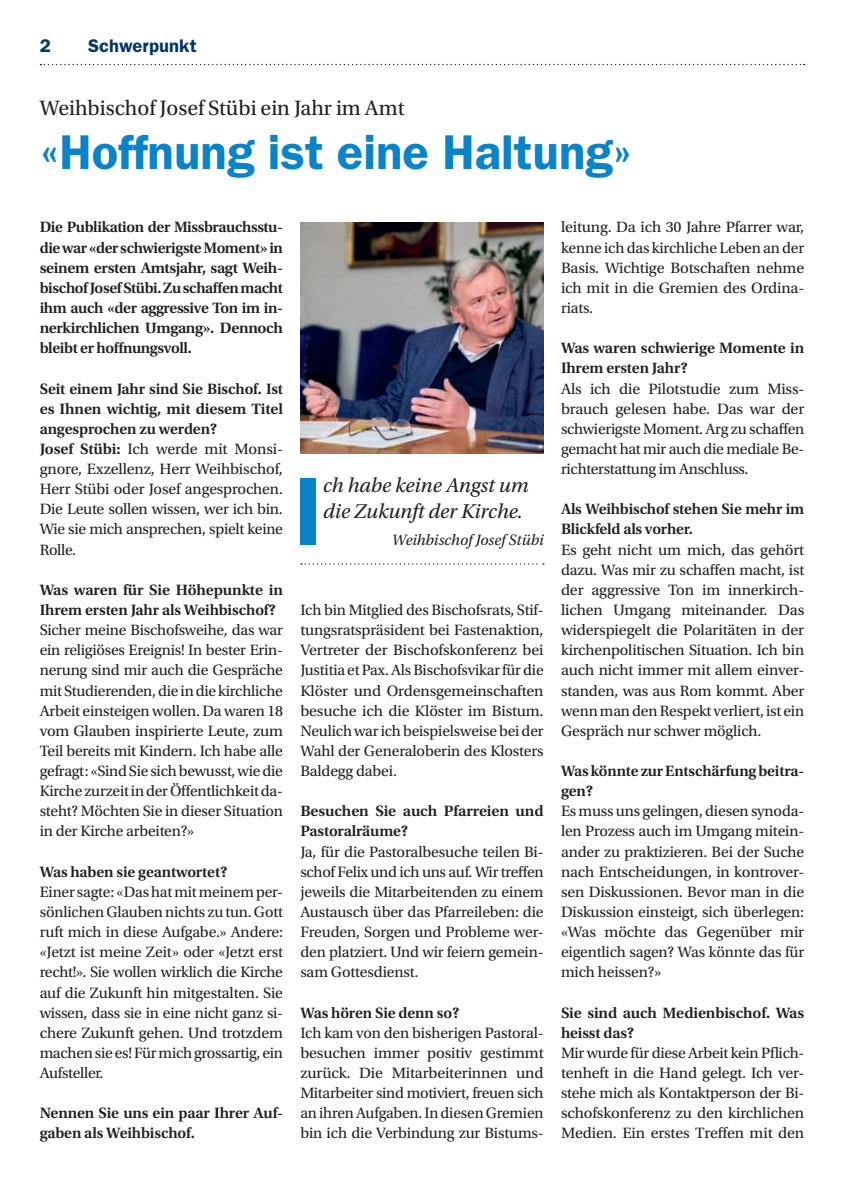
<style>
.page{position:relative;width:844px;height:1191px;background:#fff}
.page>*{position:absolute;margin:0;border:0;box-sizing:border-box;transform-origin:0 0}
.t1{font:600 97.48px "ITC Franklin Gothic Std";color:#0a83c7}
.t2{font:600 49px "ITC Franklin Gothic Std";color:#0a83c7}
.t3{font:21.88px "Utopia Std";color:#231f20}
.t4{font:italic 21px/26.2px "Utopia Std";color:#231f20}
.t5{font:600 18.38px "ITC Franklin Gothic Std";letter-spacing:.005em;color:#003667}
.t6{font:15.75px/20.1px "Utopia Std";letter-spacing:-.01em;color:#231f20;text-align:justify}
.t7{font:600 15.75px/20.1px "Utopia Std";letter-spacing:-.01em;color:#231f20}
.t8{font:italic 15.75px "Utopia Std";color:#231f20}
.s1{font-weight:600}
</style>
<div class="page">
<svg style="left:40px;top:64px;width:764px;height:1px"></svg>
<img style="left:300px;top:222px;width:243px;height:232px">
<svg style="left:301px;top:563px;width:243px;height:1px"></svg>
<p class="t5" style="left:40px;top:35px;width:13px">2</p>
<p class="t5" style="left:88px;top:35px;width:110px">Schwerpunkt</p>
<h3 class="t3" style="left:40px;top:96px;width:366px">Weihbischof Josef Stübi ein Jahr im Amt</h3>
<h2 class="t2" style="left:40px;top:123px;width:594px">«Hoffnung ist eine Haltung»</h2>
<p class="t7" style="left:40px;top:217px;width:245px;text-align:justify">Die Publikation der Missbrauchsstu&shy;die war «der schwierigste Moment» in seinem ersten Amtsjahr, sagt Weih&shy;bischof Josef Stübi. Zu schaffen macht ihm auch «der aggressive Ton im in&shy;nerkirchlichen Umgang». Dennoch bleibt er hoffnungsvoll.</p>
<p class="t6" style="left:40px;top:378px;width:245px;text-align:left"><span class="s1">Seit einem Jahr sind Sie Bischof. Ist es Ihnen wichtig, mit diesem Titel angesprochen zu werden?<br>Josef Stübi:</span> Ich werde mit Monsi&shy;gnore, Exzellenz, Herr Weihbischof,<br>Herr Stübi oder Josef angesprochen.<br>Die Leute sollen wissen, wer ich bin.<br>Wie sie mich ansprechen, spielt keine<br>Rolle.</p>
<p class="t7" style="left:40px;top:580px;width:245px">Was waren für Sie Höhepunkte in<br>Ihrem ersten Jahr als Weihbischof?</p>
<p class="t6" style="left:40px;top:620px;width:245px">Sicher meine Bischofsweihe, das war ein religiöses Ereignis! In bester Erin&shy;nerung sind mir auch die Gespräche mit Studierenden, die in die kirchliche Arbeit einsteigen wollen. Da waren 18 vom Glauben inspirierte Leute, zum Teil bereits mit Kindern. Ich habe alle gefragt: «Sind Sie sich bewusst, wie die Kirche zurzeit in der Öffentlichkeit da&shy;steht? Möchten Sie in dieser Situation in der Kirche arbeiten?»</p>
<p class="t7" style="left:40px;top:861px;width:189px">Was haben sie geantwortet?</p>
<p class="t6" style="left:40px;top:882px;width:245px">Einer sagte: «Das hat mit meinem per&shy;sönlichen Glauben nichts zu tun. Gott ruft mich in diese Aufgabe.» Andere: «Jetzt ist meine Zeit» oder «Jetzt erst recht!». Sie wollen wirklich die Kirche auf die Zukunft hin mitgestalten. Sie wissen, dass sie in eine nicht ganz si&shy;chere Zukunft gehen. Und trotzdem machen sie es! Für mich grossartig, ein Aufsteller.</p>
<p class="t7" style="left:40px;top:1103px;width:245px">Nennen Sie uns ein paar Ihrer Auf&shy;gaben als Weihbischof.</p>
<h1 class="t1" style="left:294px;top:453px;width:31px">I</h1>
<h3 class="t4" style="left:323px;top:472px;width:207px">ch habe keine Angst um die Zukunft der Kirche.</h3>
<p class="t8" style="left:392px;top:531px;width:153px">Weihbischof Josef Stübi</p>
<p class="t6" style="left:300px;top:600px;width:245px">Ich bin Mitglied des Bischofsrats, Stif&shy;tungsratspräsident bei Fastenaktion, Vertreter der Bischofskonferenz bei Justitia et Pax. Als Bischofsvikar für die Klöster und Ordensgemeinschaften besuche ich die Klöster im Bistum.<br>Neulich war ich beispielsweise bei der Wahl der Generaloberin des Klosters Baldegg dabei.</p>
<p class="t7" style="left:300px;top:801px;width:245px">Besuchen Sie auch Pfarreien und<br>Pastoralräume?</p>
<p class="t6" style="left:300px;top:841px;width:245px">Ja, für die Pastoralbesuche teilen Bi&shy;schof Felix und ich uns auf. Wir treffen jeweils die Mitarbeitenden zu einem Austausch über das Pfarreileben: die Freuden, Sorgen und Probleme wer&shy;den platziert. Und wir feiern gemein&shy;sam Gottesdienst.</p>
<p class="t7" style="left:300px;top:1002px;width:161px">Was hören Sie denn so?</p>
<p class="t6" style="left:300px;top:1023px;width:245px">Ich kam von den bisherigen Pastoral&shy;besuchen immer positiv gestimmt zurück. Die Mitarbeiterinnen und Mitarbeiter sind motiviert, freuen sich an ihren Aufgaben. In diesen Gremien bin ich die Verbindung zur Bistums-</p>
<p class="t6" style="left:561px;top:217px;width:245px">leitung. Da ich 30 Jahre Pfarrer war, kenne ich das kirchliche Leben an der Basis. Wichtige Botschaften nehme ich mit in die Gremien des Ordina&shy;riats.</p>
<p class="t7" style="left:561px;top:338px;width:245px">Was waren schwierige Momente in<br>Ihrem ersten Jahr?</p>
<p class="t6" style="left:561px;top:378px;width:245px">Als ich die Pilotstudie zum Miss&shy;brauch gelesen habe. Das war der schwierigste Moment. Arg zu schaffen gemacht hat mir auch die mediale Be&shy;richterstattung im Anschluss.</p>
<p class="t7" style="left:561px;top:499px;width:245px">Als Weihbischof stehen Sie mehr im<br>Blickfeld als vorher.</p>
<p class="t6" style="left:561px;top:539px;width:245px">Es geht nicht um mich, das gehört dazu. Was mir zu schaffen macht, ist der aggressive Ton im innerkirch&shy;lichen Umgang miteinander. Das widerspiegelt die Polaritäten in der kirchenpolitischen Situation. Ich bin auch nicht immer mit allem einver&shy;standen, was aus Rom kommt. Aber wenn man den Respekt verliert, ist ein Gespräch nur schwer möglich.</p>
<p class="t7" style="left:561px;top:761px;width:245px">Was könnte zur Entschärfung beitra&shy;gen?</p>
<p class="t6" style="left:561px;top:801px;width:245px">Es muss uns gelingen, diesen synoda&shy;len Prozess auch im Umgang mitein&shy;ander zu praktizieren. Bei der Suche nach Entscheidungen, in kontrover&shy;sen Diskussionen. Bevor man in die Diskussion einsteigt, sich überlegen: «Was möchte das Gegenüber mir eigentlich sagen? Was könnte das für mich heissen?»</p>
<p class="t7" style="left:561px;top:1002px;width:245px">Sie sind auch Medienbischof. Was heisst das?</p>
<p class="t6" style="left:561px;top:1043px;width:245px">Mir wurde für diese Arbeit kein Pflich&shy;tenheft in die Hand gelegt. Ich ver&shy;stehe mich als Kontaktperson der Bi&shy;schofskonferenz zu den kirchlichen Medien. Ein erstes Treffen mit den</p>
</div>
